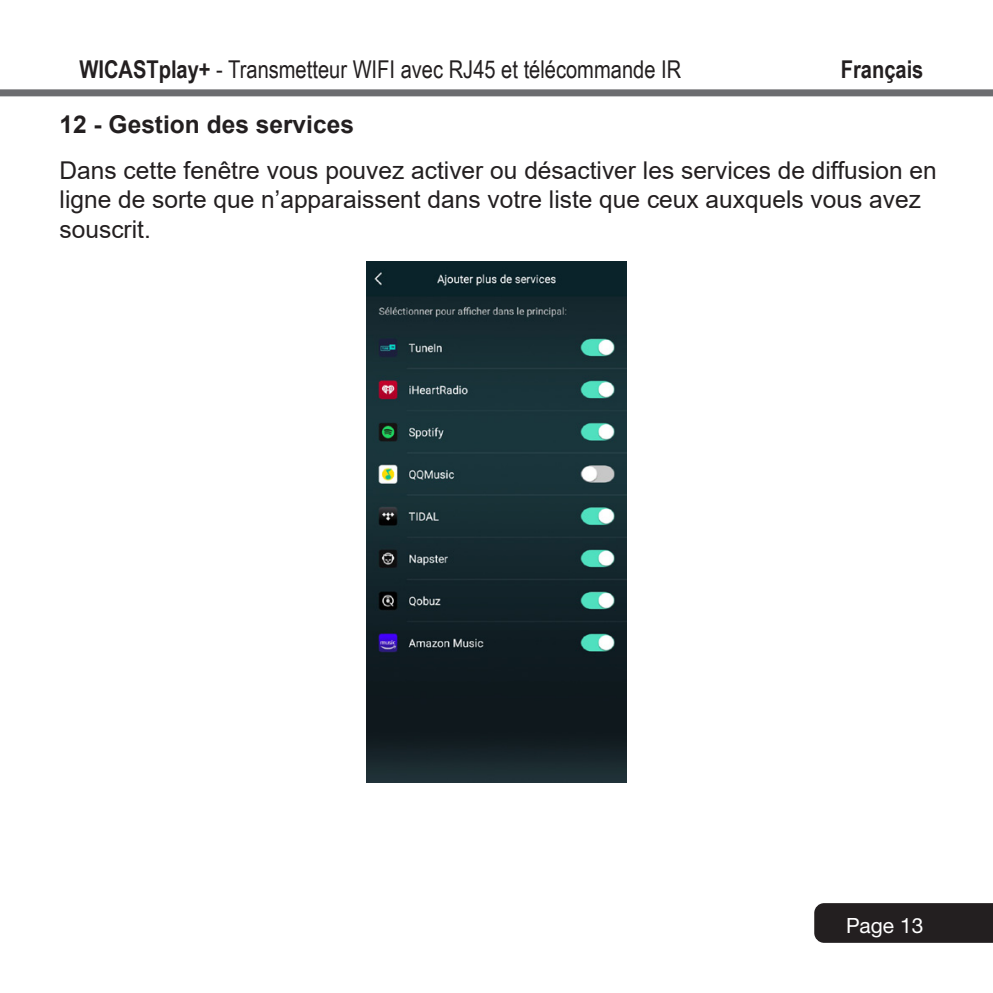
<style>
.page{position:relative;width:993px;height:993px;background:#fff}
.page>*{position:absolute;margin:0;border:0;box-sizing:border-box;transform-origin:0 0}
.Texte_normal{font:24.5px/29.4px "Arial";color:#231f20}
.t1{font:24.5px "Arial Narrow";color:#231f20}
.Texte{font:700 24.5px "Arial";color:#231f20}
.t2{font:700 24.5px "Arial Narrow";color:#231f20}
.t3{font:21px "Helvetica Neue";color:#fff}
.s1{font-weight:700}
</style>
<div class="page">
<div style="left:0;top:89px;width:992px;height:7px;background:#6c6d70"></div>
<div style="left:814px;top:903px;width:178px;height:39px;background:#231f20"></div>
<img style="left:367px;top:261px;width:259px;height:521px">
<p class="t1" style="left:79px;top:52px;width:603px"><span class="s1">WICASTplay+</span> - Transmetteur WIFI avec RJ45 et télécommande IR</p>
<p class="t2" style="left:840px;top:51px;width:84px">Français</p>
<p class="Texte" style="left:60px;top:107px;width:296px">12 - Gestion des services</p>
<p class="Texte_normal" style="left:60px;top:155px;width:878px">Dans cette fenêtre vous pouvez activer ou désactiver les services de diffusion en ligne de sorte que n’apparaissent dans votre liste que ceux auxquels vous avez souscrit.</p>
<p class="t3" style="left:845px;top:912px;width:79px">Page 13</p>
</div>
